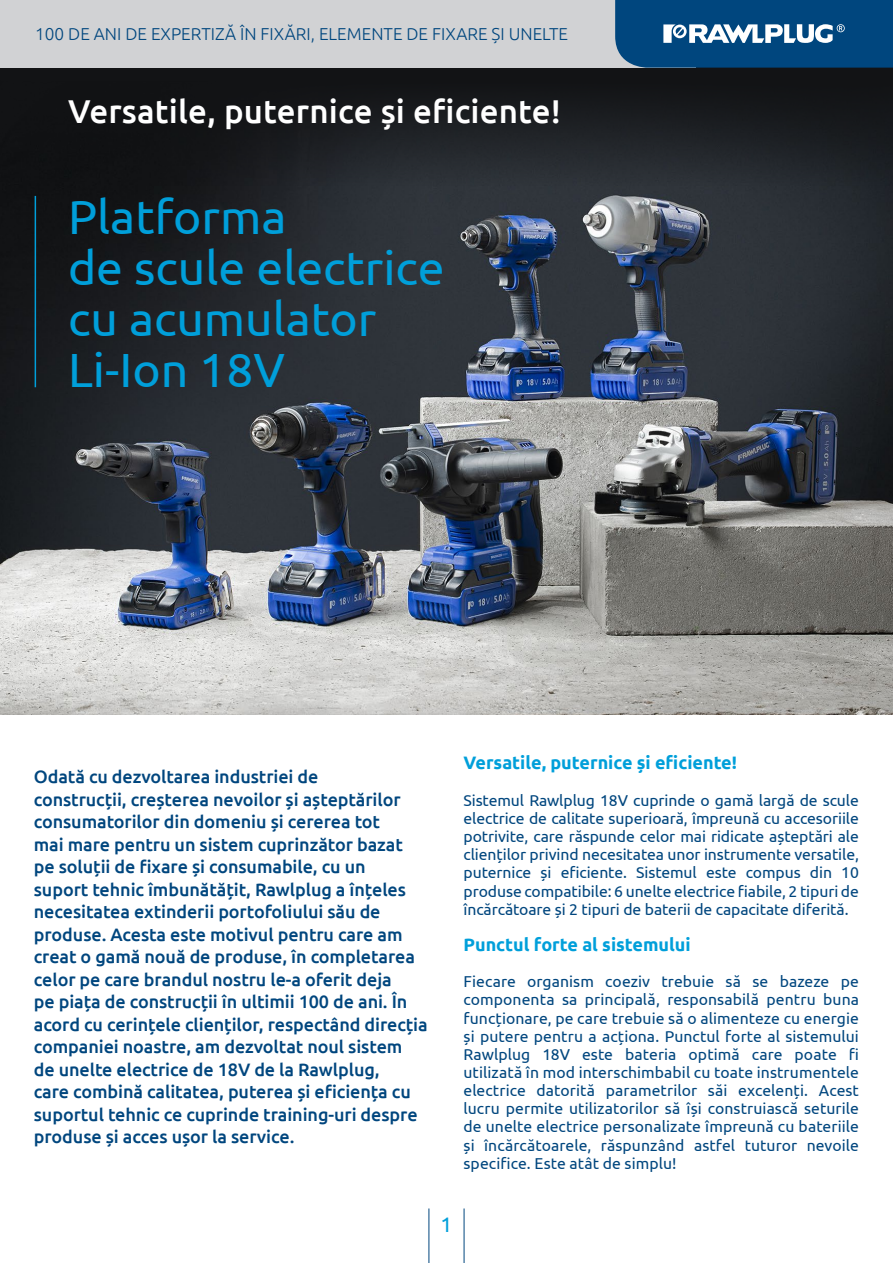
<style>
.page{position:relative;width:893px;height:1263px;background:#fff}
.page>*{position:absolute;margin:0;border:0;box-sizing:border-box;transform-origin:0 0}
.tytuł{font:48px/51px "Ubuntu";color:#009fda}
.slogan{font:500 33px "Ubuntu";letter-spacing:.005em;color:#fff}
.t1{font:21px "Ubuntu";color:#009fda}
.LID{font:500 18px/22.5px "Ubuntu";letter-spacing:-.005em;color:#00467e}
.sródtytul{font:700 18px "Ubuntu";color:#009fda}
.t2{font:300 17.25px "Ubuntu";color:#00467e}
.TXT{font:15.75px/18.1px "Ubuntu";letter-spacing:-.005em;color:#00467e;text-align:justify}
</style>
<div class="page">
<div style="left:0;top:34px;width:893px;height:544px;background:#121315"></div>
<img style="left:0;top:111px;width:893px;height:604px">
<hr style="left:35px;top:196px;width:1px;height:191px;background:#009fda">
<div style="left:0;top:0;width:696px;height:68px;background:#d1d2d4"></div>
<svg style="left:615px;top:0;width:278px;height:68px;background:#1c5a8b"></svg>
<hr style="left:429px;top:1208px;width:1px;height:55px;background:#00467e">
<hr style="left:464px;top:1208px;width:1px;height:55px;background:#00467e">
<p class="t2" style="left:35px;top:24px;width:534px">100 DE ANI DE EXPERTIZĂ ÎN FIXĂRI, ELEMENTE DE FIXARE ȘI UNELTE</p>
<p class="slogan" style="left:68px;top:91px;width:494px">Versatile, puternice și eficiente!</p>
<p class="tytuł" style="left:68px;top:190px;width:378px">Platforma<br>de scule electrice cu acumulator<br>Li-Ion 18V</p>
<p class="LID" style="left:34px;top:765px;width:395px">Odată cu dezvoltarea industriei de<br>construcții, creșterea nevoilor și așteptărilor consumatorilor din domeniu și cererea tot<br>mai mare pentru un sistem cuprinzător bazat pe soluții de fixare și consumabile, cu un<br>suport tehnic îmbunătățit, Rawlplug a înțeles necesitatea extinderii portofoliului său de produse. Acesta este motivul pentru care am creat o gamă nouă de produse, în completarea celor pe care brandul nostru le-a oferit deja<br>pe piața de construcții în ultimii 100 de ani. În acord cu cerințele clienților, respectând direcția companiei noastre, am dezvoltat noul sistem de unelte electrice de 18V de la Rawlplug,<br>care combină calitatea, puterea și eficiența cu suportul tehnic ce cuprinde training-uri despre produse și acces ușor la service.</p>
<p class="sródtytul" style="left:463px;top:752px;width:275px">Versatile, puternice și eficiente!</p>
<p class="TXT" style="left:463px;top:790px;width:397px">Sistemul Rawlplug 18V cuprinde o gamă largă de scule electrice de calitate superioară, împreună cu accesoriile potrivite, care răspunde celor mai ridicate așteptări ale clienților privind necesitatea unor instrumente versatile, puternice și eficiente. Sistemul este compus din 10 produse compatibile: 6 unelte electrice fiabile, 2 tipuri de încărcătoare și 2 tipuri de baterii de capacitate diferită.</p>
<p class="sródtytul" style="left:463px;top:934px;width:229px">Punctul forte al sistemului</p>
<p class="TXT" style="left:463px;top:972px;width:397px">Fiecare organism coeziv trebuie să se bazeze pe componenta sa principală, responsabilă pentru buna funcționare, pe care trebuie să o alimenteze cu energie și putere pentru a acționa. Punctul forte al sistemului Rawlplug 18V este bateria optimă care poate fi utilizată în mod interschimbabil cu toate instrumentele electrice datorită parametrilor săi excelenți. Acest lucru permite utilizatorilor să își construiască seturile de unelte electrice personalizate împreună cu bateriile și încărcătoarele, răspunzând astfel tuturor nevoile specifice. Este atât de simplu!</p>
<p class="t1" style="left:441px;top:1212px;width:13px">1</p>
</div>
